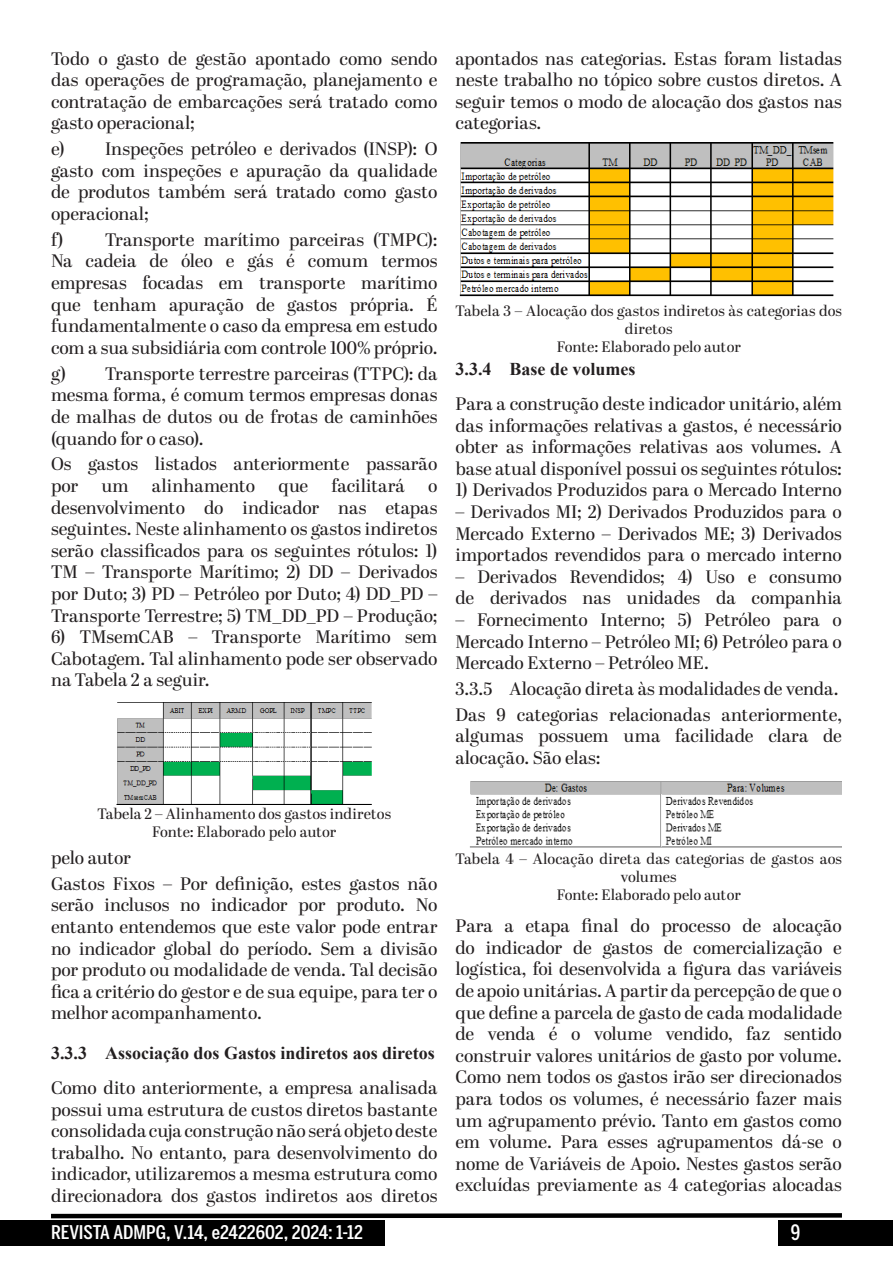
<style>
.page{position:relative;width:893px;height:1263px;background:#fff}
.page>*{position:absolute;margin:0;border:0;box-sizing:border-box;transform-origin:0 0}
.t1{font:500 21px "Benton Sans Comp";color:#fff}
.t2{font:500 18.75px "Benton Sans Comp";letter-spacing:-.005em;color:#fff;scale:1.11 1}
.Texto_Principal{font:18px/21.6px "Abril Display";color:#231f20;text-align:justify}
.Título_Segundo_Nível_ADMPg{font:700 18px "Times New Roman";color:#231f20}
.Texto_Principal-2{font:18px "Abril Display";letter-spacing:-.02em;color:#231f20}
.Legenda_centralizada{font:15px/18px "Abril Display";letter-spacing:.005em;color:#231f20;text-align:center}
</style>
<div class="page">
<div style="left:778px;top:1220px;width:115px;height:26px;background:#000"></div>
<div style="left:0;top:1220px;width:384px;height:26px;background:#000"></div>
<svg style="left:51px;top:1213px;width:791px;height:6px;background:#3f3f3f"></svg>
<img style="left:116px;top:702px;width:256px;height:103px">
<img style="left:459px;top:143px;width:375px;height:154px">
<img style="left:469px;top:782px;width:373px;height:66px">
<p class="Texto_Principal" style="left:51px;top:49px;width:388px">Todo o gasto de gestão apontado como sendo das operações de programação, planejamento e contratação de embarcações será tratado como gasto operacional;</p>
<p class="Texto_Principal" style="left:51px;top:139px;width:388px">e) Inspeções petróleo e derivados (INSP): O gasto com inspeções e apuração da qualidade de produtos também será tratado como gasto operacional;</p>
<p class="Texto_Principal" style="left:51px;top:230px;width:388px">f) Transporte marítimo parceiras (TMPC):<br>Na cadeia de óleo e gás é comum termos empresas focadas em transporte marítimo que tenham apuração de gastos própria. É fundamentalmente o caso da empresa em estudo com a sua subsidiária com controle 100% próprio.</p>
<p class="Texto_Principal" style="left:51px;top:364px;width:388px">g) Transporte terrestre parceiras (TTPC): da mesma forma, é comum termos empresas donas de malhas de dutos ou de frotas de caminhões (quando for o caso).</p>
<p class="Texto_Principal" style="left:51px;top:454px;width:388px">Os gastos listados anteriormente passarão por</p>
<p class="Texto_Principal" style="left:101px;top:476px;width:29px">um</p>
<p class="Texto_Principal" style="left:152px;top:476px;width:105px">alinhamento</p>
<p class="Texto_Principal" style="left:279px;top:476px;width:31px">que</p>
<p class="Texto_Principal" style="left:331px;top:476px;width:75px">facilitará</p>
<p class="Texto_Principal" style="left:51px;top:476px;width:388px;text-indent:377px">o desenvolvimento do indicador nas etapas seguintes. Neste alinhamento os gastos indiretos serão classificados para os seguintes rótulos: 1)<br>TM – Transporte Marítimo; 2) DD – Derivados por Duto; 3) PD – Petróleo por Duto; 4) DD_PD – Transporte Terrestre; 5) TM_DD_PD – Produção;</p>
<p class="Texto_Principal" style="left:51px;top:627px;width:388px">6) TMsemCAB – Transporte Marítimo sem Cabotagem. Tal alinhamento pode ser observado na Tabela 2 a seguir.</p>
<p class="Legenda_centralizada" style="left:97px;top:806px;width:295px">Tabela 2 – Alinhamento dos gastos indiretos</p>
<p class="Legenda_centralizada" style="left:152px;top:824px;width:186px">Fonte: Elaborado pelo autor</p>
<p class="Texto_Principal-2" style="left:51px;top:845px;width:81px">pelo autor</p>
<p class="Texto_Principal" style="left:51px;top:874px;width:388px">Gastos Fixos – Por definição, estes gastos não serão inclusos no indicador por produto. No entanto entendemos que este valor pode entrar no indicador global do período. Sem a divisão por produto ou modalidade de venda. Tal decisão fica a critério do gestor e de sua equipe, para ter o melhor acompanhamento.</p>
<p class="Título_Segundo_Nível_ADMPg" style="left:51px;top:1040px;width:385px">3.3.3 Associação dos Gastos indiretos aos diretos</p>
<p class="Texto_Principal" style="left:51px;top:1078px;width:388px">Como dito anteriormente, a empresa analisada possui uma estrutura de custos diretos bastante consolidada cuja construção não será objeto deste trabalho. No entanto, para desenvolvimento do indicador, utilizaremos a mesma estrutura como direcionadora dos gastos indiretos aos diretos</p>
<p class="Texto_Principal" style="left:455px;top:49px;width:388px">apontados nas categorias. Estas foram listadas neste trabalho no tópico sobre custos diretos. A seguir temos o modo de alocação dos gastos nas categorias.</p>
<p class="Legenda_centralizada" style="left:455px;top:303px;width:388px">Tabela 3 – Alocação dos gastos indiretos às categorias dos diretos</p>
<p class="Legenda_centralizada" style="left:557px;top:339px;width:186px">Fonte: Elaborado pelo autor</p>
<p class="Título_Segundo_Nível_ADMPg" style="left:455px;top:356px;width:181px">3.3.4 Base de volumes</p>
<p class="Texto_Principal" style="left:455px;top:394px;width:388px">Para a construção deste indicador unitário, além das informações relativas a gastos, é necessário obter as informações relativas aos volumes. A base atual disponível possui os seguintes rótulos:</p>
<p class="Texto_Principal" style="left:455px;top:480px;width:388px">1) Derivados Produzidos para o Mercado Interno</p>
<p class="Texto_Principal" style="left:455px;top:502px;width:388px">– Derivados MI; 2) Derivados Produzidos para o Mercado Externo – Derivados ME; 3) Derivados importados revendidos para o mercado interno</p>
<p class="Texto_Principal" style="left:455px;top:567px;width:388px">– Derivados Revendidos; 4) Uso e consumo de derivados nas unidades da companhia</p>
<p class="Texto_Principal" style="left:455px;top:610px;width:388px">– Fornecimento Interno; 5) Petróleo para o Mercado Interno – Petróleo MI; 6) Petróleo para o Mercado Externo – Petróleo ME.</p>
<p class="Texto_Principal" style="left:455px;top:679px;width:385px">3.3.5 Alocação direta às modalidades de venda.</p>
<p class="Texto_Principal" style="left:455px;top:705px;width:388px">Das 9 categorias relacionadas anteriormente, algumas possuem uma facilidade clara de alocação. São elas:</p>
<p class="Legenda_centralizada" style="left:455px;top:850px;width:388px">Tabela 4 – Alocação direta das categorias de gastos aos volumes</p>
<p class="Legenda_centralizada" style="left:557px;top:886px;width:186px">Fonte: Elaborado pelo autor</p>
<p class="Texto_Principal" style="left:455px;top:916px;width:388px">Para a etapa final do processo de alocação do indicador de gastos de comercialização e logística, foi desenvolvida a figura das variáveis de apoio unitárias. A partir da percepção de que o que define a parcela de gasto de cada modalidade de venda é o volume vendido, faz sentido construir valores unitários de gasto por volume.<br>Como nem todos os gastos irão ser direcionados para todos os volumes, é necessário fazer mais um agrupamento prévio. Tanto em gastos como em volume. Para esses agrupamentos dá-se o nome de Variáveis de Apoio. Nestes gastos serão excluídas previamente as 4 categorias alocadas</p>
<p class="t2" style="left:51px;top:1221px;width:283px">REVISTA ADMPG, V.14, e2422602, 2024: 1-12</p>
<p class="t1" style="left:791px;top:1220px;width:11px">9</p>
</div>
